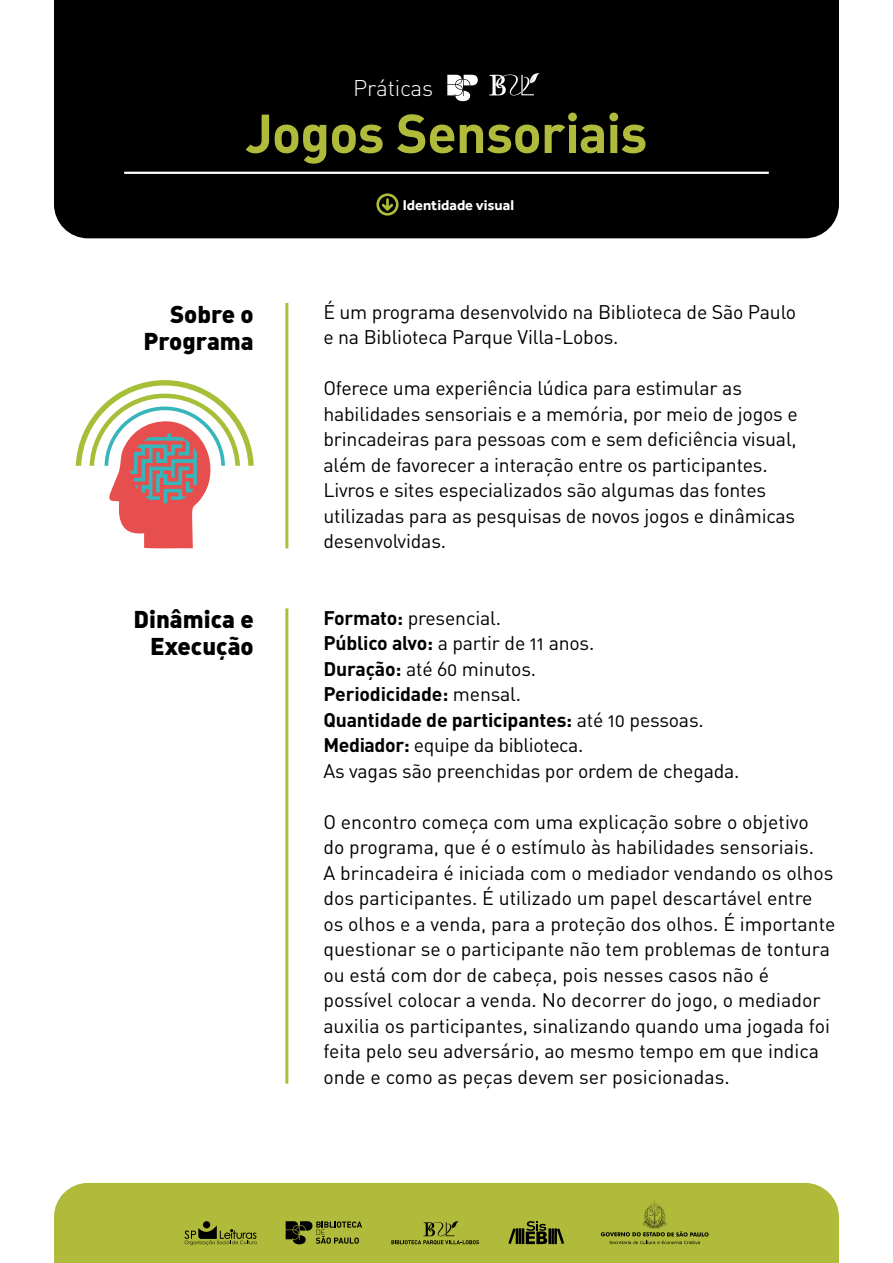
<style>
.page{position:relative;width:893px;height:1263px;background:#fff}
.page>*{position:absolute;margin:0;border:0;box-sizing:border-box;transform-origin:0 0}
.t1{font:54px "DIN Bold Alternate";letter-spacing:-.02em;color:#b0bb3b}
.t2{font:24px/27px "DIN Black Alternate";color:#000;text-align:right}
.t3{font:22.5px "DIN Light Alternate";letter-spacing:-.01em;color:#fff}
.t4{font:19.5px/25.5px "DIN Regular Alternate";letter-spacing:-.01em;color:#000}
.t5{font:700 19.5px/25.5px "DIN";letter-spacing:-.01em;color:#000}
.t6{font:700 14.7px "Effra";color:#fff}
.s1{font-family:"DIN";font-weight:700}
.s2{font-family:"DIN Regular Alternate";font-weight:400}
</style>
<div class="page">
<hr style="left:285px;top:303px;width:3px;height:245px;background:#b0bb3b">
<div style="left:54px;top:1183px;width:785px;height:80px;background:#b0bb3b"></div>
<div style="left:203px;top:1221px;width:7px;height:7px;background:#000;border-radius:50%"></div>
<svg style="left:184px;top:1225px;width:72px;height:20px"></svg>
<svg style="left:286px;top:1221px;width:76px;height:23px;background:#6e7424"></svg>
<svg style="left:391px;top:1221px;width:88px;height:23px;background:#959f32"></svg>
<svg style="left:508px;top:1221px;width:56px;height:23px"></svg>
<svg style="left:601px;top:1201px;width:108px;height:43px;background:#a0aa35"></svg>
<div style="left:54px;top:0;width:785px;height:238px;background:#000"></div>
<hr style="left:124px;top:172px;width:645px;height:2px;background:#fff">
<svg style="left:447px;top:75px;width:31px;height:26px"></svg>
<svg style="left:489px;top:72px;width:52px;height:24px"></svg>
<svg style="left:376px;top:193px;width:23px;height:23px"></svg>
<hr style="left:285px;top:608px;width:3px;height:476px;background:#b0bb3b">
<svg style="left:76px;top:380px;width:178px;height:169px"></svg>
<p class="t3" style="left:353px;top:74px;width:82px">Práticas</p>
<h1 class="t1" style="left:245px;top:98px;width:403px">Jogos Sensoriais</h1>
<p class="t6" style="left:403px;top:196px;width:113px">Identidade visual</p>
<p class="t2" style="left:143px;top:300px;width:112px">Sobre o<br>Programa</p>
<p class="t4" style="left:323px;top:299px;width:474px">É um programa desenvolvido na Biblioteca de São Paulo e na Biblioteca Parque Villa-Lobos.</p>
<p class="t4" style="left:323px;top:375px;width:476px">Oferece uma experiência lúdica para estimular as habilidades sensoriais e a memória, por meio de jogos e brincadeiras para pessoas com e sem deficiência visual, além de favorecer a interação entre os participantes.<br>Livros e sites especializados são algumas das fontes utilizadas para as pesquisas de novos jogos e dinâmicas desenvolvidas.</p>
<p class="t2" style="left:134px;top:605px;width:122px">Dinâmica e<br>Execução</p>
<p class="t4" style="left:323px;top:604px;width:273px"><span class="s1">Formato:</span> presencial.<br><span class="s1">Público alvo:</span> a partir de 11 anos.<br><span class="s1">Duração:</span> até 60 minutos.</p>
<p class="t5" style="left:323px;top:680px;width:382px">Periodicidade: <span class="s2">mensal.<br></span>Quantidade de participantes: <span class="s2">até 10 pessoas.</span></p>
<p class="t4" style="left:323px;top:732px;width:418px"><span class="s1">Mediador:</span> equipe da biblioteca.<br>As vagas são preenchidas por ordem de chegada.</p>
<p class="t4" style="left:323px;top:808px;width:513px">O encontro começa com uma explicação sobre o objetivo<br>do programa, que é o estímulo às habilidades sensoriais.<br>A brincadeira é iniciada com o mediador vendando os olhos dos participantes. É utilizado um papel descartável entre os olhos e a venda, para a proteção dos olhos. É importante questionar se o participante não tem problemas de tontura ou está com dor de cabeça, pois nesses casos não é possível colocar a venda. No decorrer do jogo, o mediador auxilia os participantes, sinalizando quando uma jogada foi feita pelo seu adversário, ao mesmo tempo em que indica onde e como as peças devem ser posicionadas.</p>
</div>
